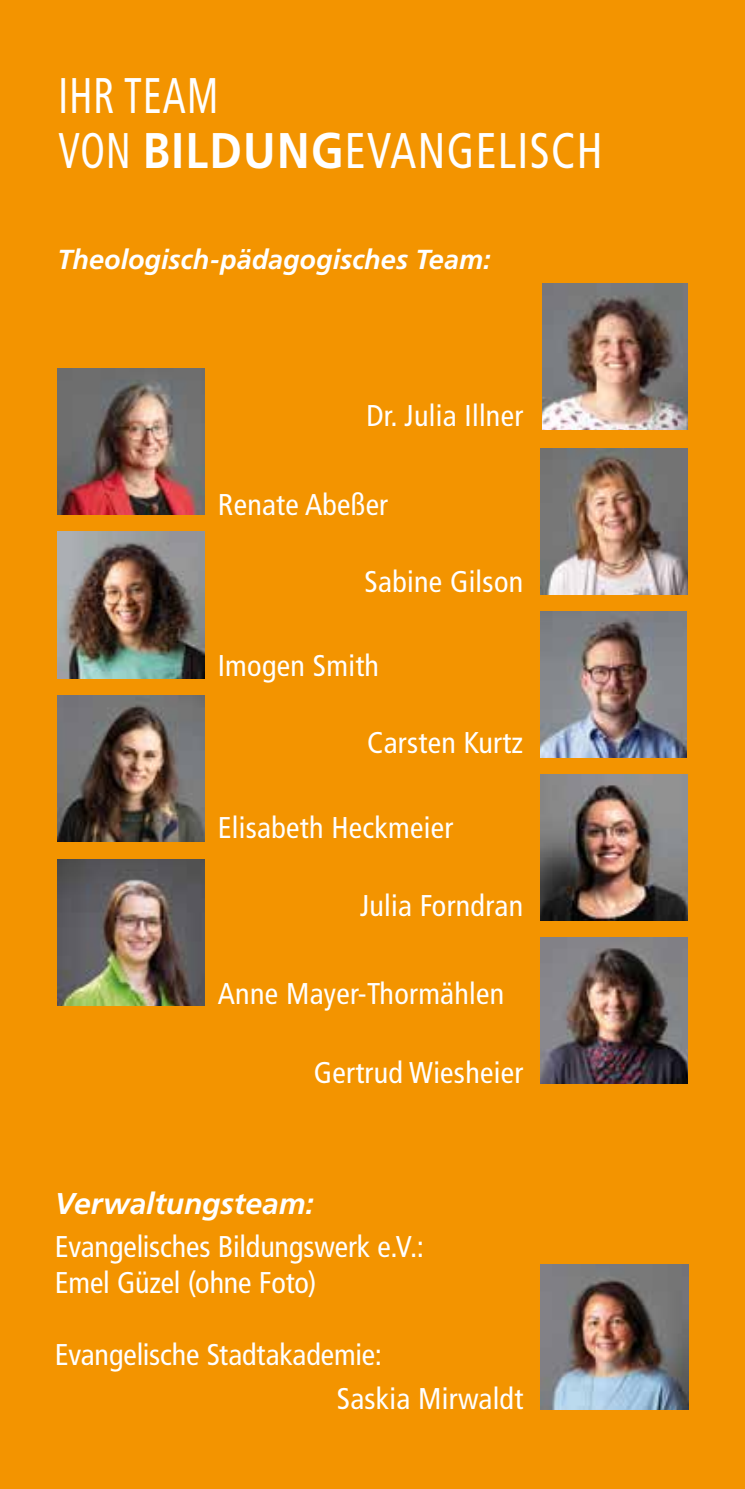
<style>
.page{position:relative;width:745px;height:1489px;background:#fff}
.page>*{position:absolute;margin:0;border:0;box-sizing:border-box;transform-origin:0 0}
.t1{font:condensed 50px/55px "Frutiger LT Std";letter-spacing:.03em;color:#fff;scale:.8 1}
.t2{font:condensed 30px/36px "Frutiger LT Std";letter-spacing:.01em;color:#fff}
.t3{font:italic 700 30px "Frutiger LT Std";letter-spacing:-.005em;color:#fff}
.t4{font:italic 700 27.5px "Frutiger LT Std";color:#fff}
.s1{font-weight:700;font-stretch:normal}
</style>
<div class="page">
<div style="left:0;top:0;width:744px;height:1488px;background:#f39400"></div>
<img style="left:542px;top:284px;width:145px;height:145px">
<img style="left:58px;top:368px;width:146px;height:146px">
<img style="left:58px;top:532px;width:146px;height:146px">
<img style="left:58px;top:859px;width:146px;height:146px">
<img style="left:540px;top:774px;width:147px;height:146px">
<img style="left:58px;top:695px;width:146px;height:147px">
<img style="left:540px;top:937px;width:147px;height:146px">
<img style="left:540px;top:611px;width:146px;height:146px">
<img style="left:540px;top:448px;width:147px;height:146px">
<img style="left:540px;top:1264px;width:147px;height:145px">
<h1 class="t1" style="left:58px;top:68px;width:681px">IHR TEAM<br>VON <span class="s1">BILDUNG</span>EVANGELISCH</h1>
<p class="t4" style="left:57px;top:243px;width:434px">Theologisch-pädagogisches Team:</p>
<p class="t2" style="left:366px;top:398px;width:158px">Dr. Julia Illner</p>
<p class="t2" style="left:218px;top:486px;width:172px">Renate Abeßer</p>
<p class="t2" style="left:364px;top:563px;width:160px">Sabine Gilson</p>
<p class="t2" style="left:217px;top:648px;width:163px">Imogen Smith</p>
<p class="t2" style="left:367px;top:724px;width:157px">Carsten Kurtz</p>
<p class="t2" style="left:217px;top:810px;width:237px">Elisabeth Heckmeier</p>
<p class="t2" style="left:359px;top:888px;width:165px">Julia Forndran</p>
<p class="t2" style="left:217px;top:976px;width:288px">Anne Mayer-Thormählen</p>
<p class="t2" style="left:313px;top:1054px;width:211px">Gertrud Wiesheier</p>
<p class="t3" style="left:55px;top:1185px;width:260px">Verwaltungsteam:</p>
<p class="t2" style="left:55px;top:1228px;width:370px">Evangelisches Bildungswerk e.V.:<br>Emel Güzel (ohne Foto)</p>
<p class="t2" style="left:55px;top:1336px;width:328px">Evangelische Stadtakademie:</p>
<p class="t2" style="left:336px;top:1380px;width:188px">Saskia Mirwaldt</p>
</div>
